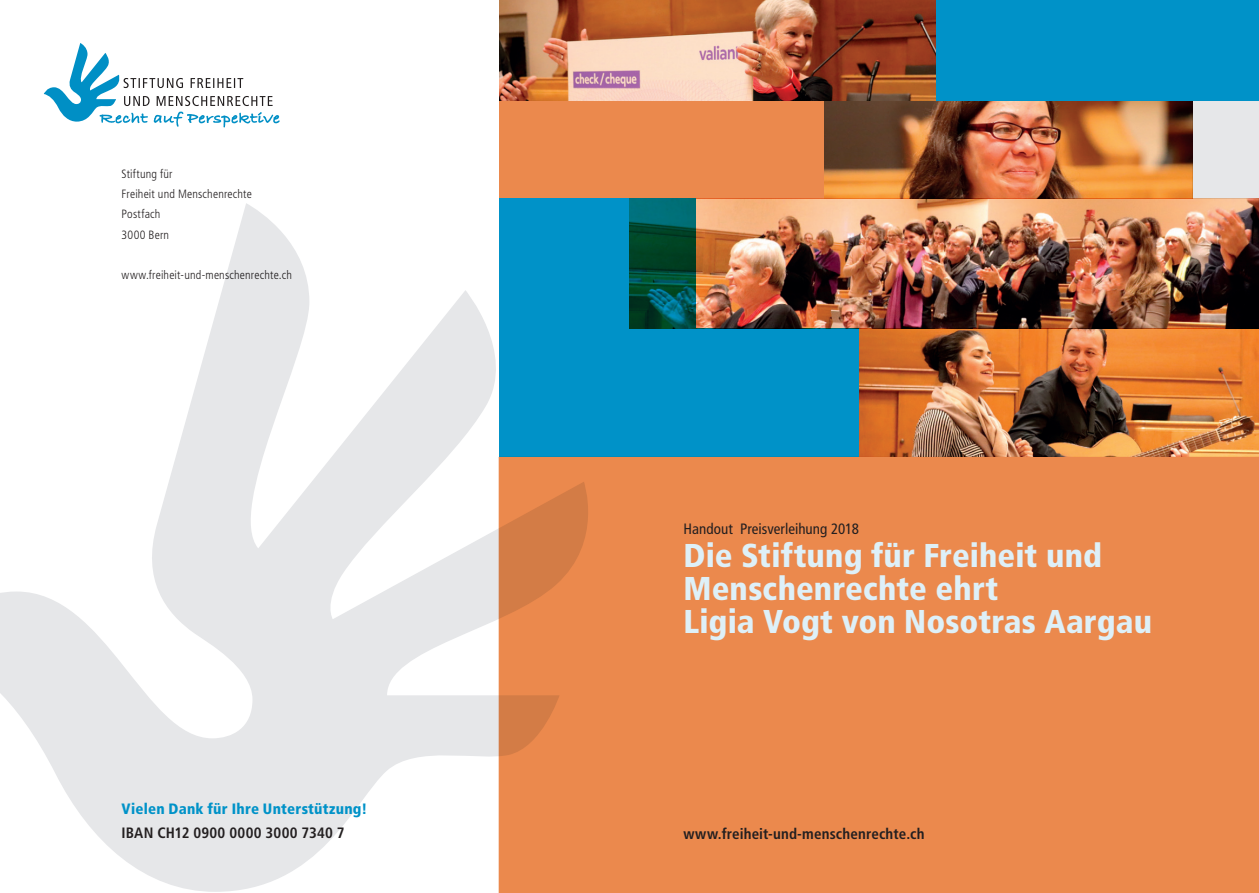
<style>
.page{position:relative;width:1259px;height:893px;background:#fff}
.page>*{position:absolute;margin:0;border:0;box-sizing:border-box;transform-origin:0 0}
.t1{font:900 condensed 33px/33px "Frutiger LT Std";letter-spacing:.005em;color:#def0f8}
.t2{font:700 condensed 15px "Frutiger LT Std";letter-spacing:.01em;color:#231f20}
.t3{font:900 condensed 15px "Frutiger LT Std";letter-spacing:.015em;color:#0092c8}
.t4{font:condensed 15px "Frutiger LT Std";color:#231f20}
.t5{font:300 condensed 12px/20.2px "Frutiger LT Std";letter-spacing:.015em;color:#231f20}
</style>
<div class="page">
<div style="left:499px;top:329px;width:360px;height:128px;background:#0092c8"></div>
<div style="left:1192px;top:101px;width:67px;height:98px;background:#e6e7e9"></div>
<div style="left:499px;top:457px;width:760px;height:436px;background:#eb894d"></div>
<img style="left:824px;top:101px;width:368px;height:98px">
<img style="left:499px;top:0;width:437px;height:101px">
<div style="left:499px;top:101px;width:325px;height:98px;background:#eb894d"></div>
<svg style="left:44px;top:43px;width:236px;height:84px"></svg>
<div style="left:936px;top:0;width:323px;height:101px;background:#0092c8"></div>
<img style="left:859px;top:329px;width:400px;height:128px">
<svg style="left:0;top:203px;width:589px;height:689px"></svg>
<div style="left:499px;top:199px;width:196px;height:130px;background:#0092c8"></div>
<img style="left:629px;top:199px;width:630px;height:130px">
<p class="t5" style="left:122px;top:164px;width:132px">Stiftung für<br>Freiheit und Menschenrechte<br>Postfach<br>3000 Bern</p>
<p class="t5" style="left:122px;top:265px;width:172px">www.freiheit-und-menschenrechte.ch</p>
<p class="t3" style="left:122px;top:800px;width:247px">Vielen Dank für Ihre Unterstützung!</p>
<p class="t2" style="left:122px;top:824px;width:224px">IBAN CH12 0900 0000 3000 7340 7</p>
<p class="t4" style="left:683px;top:520px;width:177px">Handout Preisverleihung 2018</p>
<h1 class="t1" style="left:683px;top:539px;width:470px">Die Stiftung für Freiheit und<br>Menschenrechte ehrt<br>Ligia Vogt von Nosotras Aargau</h1>
<p class="t2" style="left:683px;top:824px;width:242px">www.freiheit-und-menschenrechte.ch</p>
</div>
